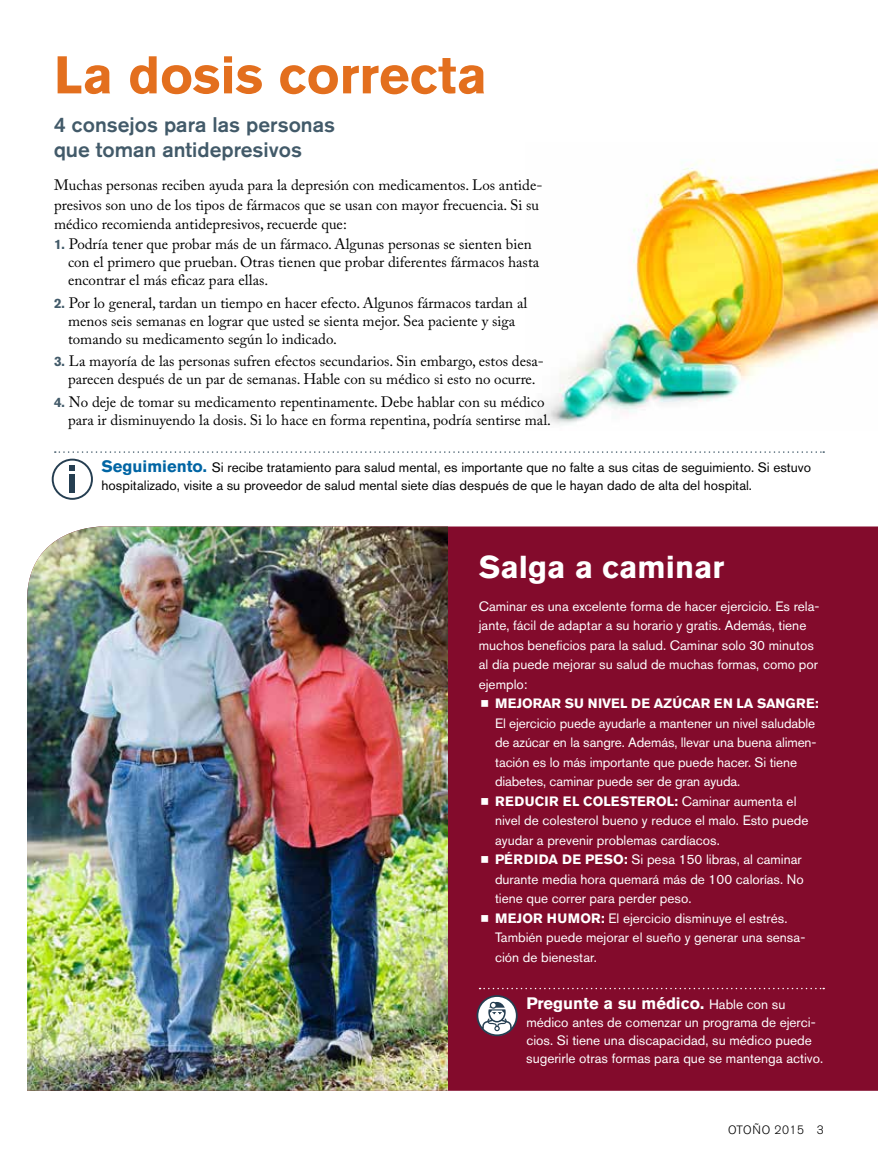
<style>
.page{position:relative;width:878px;height:1161px;background:#fff}
.page>*{position:absolute;margin:0;border:0;box-sizing:border-box;transform-origin:0 0}
.t1{font:700 52.5px "Akzidenz Grotesk BE";color:#e36f1e}
.t2{font:700 31.5px "Akzidenz Grotesk BE";color:#fff}
.t3{font:500 21px/25.2px "Akzidenz Grotesk BE";color:#425a69}
.t4{font:700 16.5px "Akzidenz Grotesk BE";color:#fff}
.t5{font:15px/18px "Adobe Caslon Pro";color:#000}
.t6{font:13.5px/19.5px "Akzidenz Grotesk BE";color:#fff}
.t7{font:13.5px/18px "Akzidenz Grotesk BE";color:#000}
.t8{font:700 13.5px "Akzidenz Grotesk BE";letter-spacing:.01em;color:#fff}
.t9{font:300 12px "Akzidenz Grotesk BE";letter-spacing:.04em;color:#000}
.s1{font-family:"Akzidenz Grotesk BE";font-weight:700;font-size:13.5px;color:#425a69}
.s2{font-weight:700;font-size:16.5px;color:#0065a4}
.s3{font-weight:700}
.s4{font-weight:400;font-size:13.5px}
</style>
<div class="page">
<img style="left:542px;top:159px;width:336px;height:266px">
<div style="left:448px;top:526px;width:430px;height:565px;background:#830b2c"></div>
<img style="left:27px;top:526px;width:421px;height:565px">
<svg style="left:55px;top:451px;width:769px;height:2px"></svg>
<svg style="left:52px;top:459px;width:41px;height:41px"></svg>
<div style="left:69px;top:475px;width:6px;height:18px;background:#253e51"></div>
<svg style="left:479px;top:988px;width:345px;height:1px"></svg>
<svg style="left:476px;top:995px;width:41px;height:41px"></svg>
<svg style="left:481px;top:700px;width:7px;height:7px"></svg>
<svg style="left:481px;top:798px;width:7px;height:7px"></svg>
<svg style="left:481px;top:856px;width:7px;height:7px"></svg>
<svg style="left:481px;top:915px;width:7px;height:7px"></svg>
<h1 class="t1" style="left:54px;top:45px;width:434px">La dosis correcta</h1>
<h3 class="t3" style="left:54px;top:112px;width:282px">4 consejos para las personas que toman antidepresivos</h3>
<p class="t5" style="left:54px;top:175px;width:490px;line-height:19.5px">Muchas personas reciben ayuda para la depresión con medicamentos. Los antide&shy;presivos son uno de los tipos de fármacos que se usan con mayor frecuencia. Si su médico recomienda antidepresivos, recuerde que:</p>
<p class="t5" style="left:68px;top:235px;width:472px;text-indent:-14px"><span class="s1">1.</span> Podría tener que probar más de un fármaco. Algunas personas se sienten bien con el primero que prueban. Otras tienen que probar diferentes fármacos hasta encontrar el más eficaz para ellas.</p>
<p class="t5" style="left:68px;top:293px;width:460px;text-indent:-14px"><span class="s1">2.</span> Por lo general, tardan un tiempo en hacer efecto. Algunos fármacos tardan al menos seis semanas en lograr que usted se sienta mejor. Sea paciente y siga tomando su medicamento según lo indicado.</p>
<p class="t5" style="left:54px;top:352px;width:491px;text-align:center"><span class="s1">3.</span> La mayoría de las personas sufren efectos secundarios. Sin embargo, estos desa&shy;parecen después de un par de semanas. Hable con su médico si esto no ocurre.</p>
<p class="t5" style="left:68px;top:393px;width:484px;text-indent:-14px"><span class="s1">4.</span> No deje de tomar su medicamento repentinamente. Debe hablar con su médico para ir disminuyendo la dosis. Si lo hace en forma repentina, podría sentirse mal.</p>
<p class="t7" style="left:102px;top:459px;width:711px"><span class="s2">Seguimiento.</span> Si recibe tratamiento para salud mental, es importante que no falte a sus citas de seguimiento. Si estuvo hospitalizado, visite a su proveedor de salud mental siete días después de que le hayan dado de alta del hospital.</p>
<h2 class="t2" style="left:479px;top:548px;width:247px">Salga a caminar</h2>
<p class="t6" style="left:479px;top:596px;width:342px">Caminar es una excelente forma de hacer ejercicio. Es rela&shy;jante, fácil de adaptar a su horario y gratis. Además, tiene muchos beneficios para la salud. Caminar solo 30 minutos al día puede mejorar su salud de muchas formas, como por ejemplo:</p>
<p class="t8" style="left:495px;top:696px;width:325px">MEJORAR SU NIVEL DE AZÚCAR EN LA SANGRE:</p>
<p class="t6" style="left:495px;top:713px;width:323px">El ejercicio puede ayudarle a mantener un nivel saludable de azúcar en la sangre. Además, llevar una buena alimen&shy;tación es lo más importante que puede hacer. Si tiene diabetes, caminar puede ser de gran ayuda.<br><span class="s3">REDUCIR EL COLESTEROL:</span> Caminar aumenta el nivel de colesterol bueno y reduce el malo. Esto puede ayudar a prevenir problemas cardíacos.<br><span class="s3">PÉRDIDA DE PESO:</span> Si pesa 150 libras, al caminar durante media hora quemará más de 100 calorías. No tiene que correr para perder peso.<br><span class="s3">MEJOR HUMOR:</span> El ejercicio disminuye el estrés.<br>También puede mejorar el sueño y generar una sensa&shy;ción de bienestar.</p>
<p class="t4" style="left:526px;top:994px;width:261px">Pregunte a su médico. <span class="s4">Hable con su</span></p>
<p class="t6" style="left:526px;top:1013px;width:298px;line-height:18px">médico antes de comenzar un programa de ejerci&shy;cios. Si tiene una discapacidad, su médico puede sugerirle otras formas para que se mantenga activo.</p>
<p class="t9" style="left:728px;top:1123px;width:97px">OTOÑO 2015 3</p>
</div>
